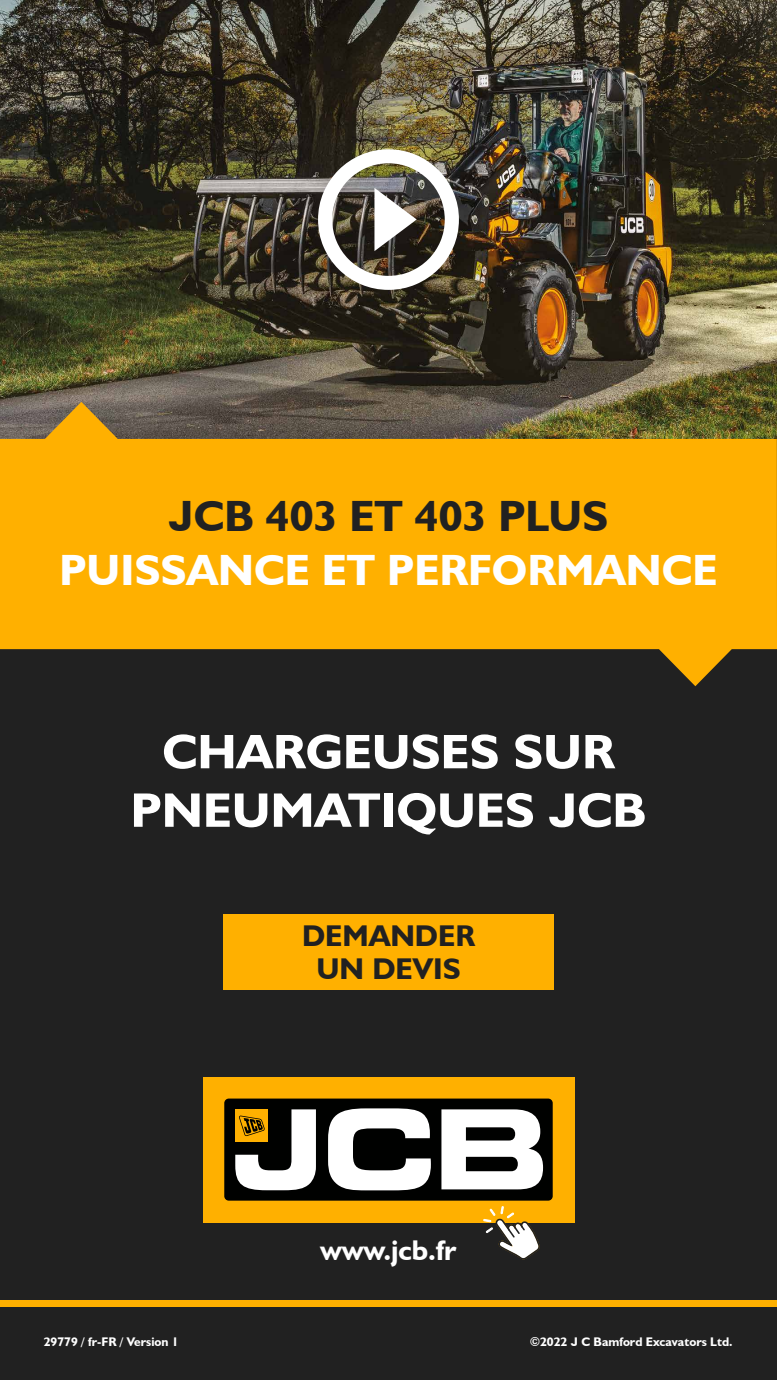
<style>
.page{position:relative;width:777px;height:1380px;background:#fff}
.page>*{position:absolute;margin:0;border:0;box-sizing:border-box;transform-origin:0 0}
.t1{font:700 48.75px/58.5px "JCB Euro";color:#fff;text-align:center}
.t2{font:700 43.75px "JCB Euro";color:#fff}
.t3{font:700 43.75px "JCB Euro";color:#212121}
.t4{font:700 30px/32.5px "JCB Euro";color:#212121;text-align:center}
.t5{font:700 28.5px "JCB Euro";color:#fff}
.t6{font:700 12.5px "JCB Euro";color:#fff}
</style>
<div class="page">
<div style="left:0;top:0;width:776px;height:1380px;background:#212121"></div>
<img style="left:0;top:0;width:776px;height:402px">
<img style="left:318px;top:149px;width:140px;height:141px">
<div style="left:223px;top:914px;width:330px;height:76px;background:#ffb000"></div>
<div style="left:0;top:1300px;width:776px;height:7px;background:#ffb000"></div>
<div style="left:203px;top:1077px;width:371px;height:145px;background:#ffb000"></div>
<div style="left:224px;top:1099px;width:328px;height:102px;background:#000100;border-radius:5px"></div>
<svg style="left:328px;top:1108px;width:102px;height:82px"></svg>
<svg style="left:441px;top:1109px;width:102px;height:80px"></svg>
<svg style="left:235px;top:1109px;width:81px;height:81px"></svg>
<svg style="left:483px;top:1206px;width:57px;height:54px"></svg>
<svg style="left:0;top:402px;width:776px;height:284px;background:#d0930c"></svg>
<h2 class="t3" style="left:168px;top:488px;width:441px">JCB 403 ET 403 PLUS</h2>
<h2 class="t2" style="left:59px;top:543px;width:659px">PUISSANCE ET PERFORMANCE</h2>
<h1 class="t1" style="left:130px;top:721px;width:517px">CHARGEUSES SUR<br>PNEUMATIQUES JCB</h1>
<h3 class="t4" style="left:302px;top:919px;width:174px">DEMANDER<br>UN DEVIS</h3>
<h3 class="t5" style="left:320px;top:1232px;width:137px">www.jcb.fr</h3>
<p class="t6" style="left:44px;top:1334px;width:136px">29779 / fr‑FR / Version 1</p>
<p class="t6" style="left:529px;top:1334px;width:204px">©2022 J C Bamford Excavators Ltd.</p>
</div>
